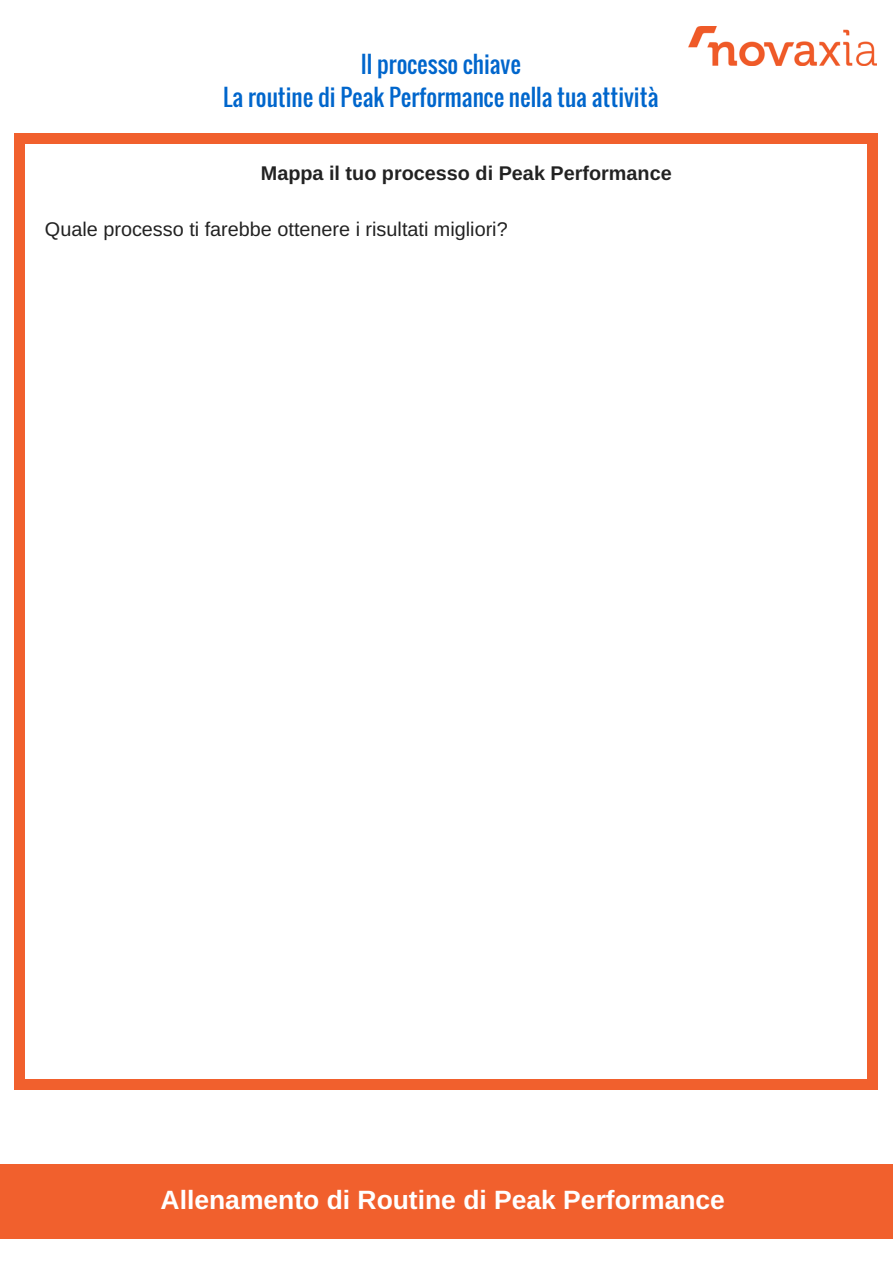
<style>
.page{position:relative;width:893px;height:1263px;background:#fff}
.page>*{position:absolute;margin:0;border:0;box-sizing:border-box;transform-origin:0 0}
.t1{font:700 26.4px "Arimo";color:#fff}
.t2{font:23.1px/32.5px "Oswald";color:#06c;text-align:center}
.t3{font:19.8px "Arimo";color:#222}
.t4{font:700 19.8px "Arimo";color:#222}
</style>
<div class="page">
<div style="left:867px;top:1079px;width:10px;height:10px;background:#f1602d"></div>
<div style="left:14px;top:143px;width:10px;height:937px;background:#f1602d"></div>
<div style="left:14px;top:1079px;width:10px;height:10px;background:#f1602d"></div>
<div style="left:867px;top:143px;width:10px;height:937px;background:#f1602d"></div>
<div style="left:24px;top:1079px;width:844px;height:10px;background:#f1602d"></div>
<div style="left:867px;top:133px;width:10px;height:11px;background:#f1602d"></div>
<div style="left:14px;top:133px;width:10px;height:11px;background:#f1602d"></div>
<div style="left:24px;top:133px;width:844px;height:11px;background:#f1602d"></div>
<img style="left:688px;top:27px;width:188px;height:38px">
<div style="left:0;top:1164px;width:892px;height:75px;background:#f1602d"></div>
<p class="t2" style="left:223px;top:47px;width:436px">Il processo chiave<br>La routine di Peak Performance nella tua attività</p>
<p class="t4" style="left:261px;top:162px;width:412px">Mappa il tuo processo di Peak Performance</p>
<p class="t3" style="left:45px;top:218px;width:464px">Quale processo ti farebbe ottenere i risultati migliori?</p>
<p class="t1" style="left:161px;top:1184px;width:566px">Allenamento di Routine di Peak Performance</p>
</div>
